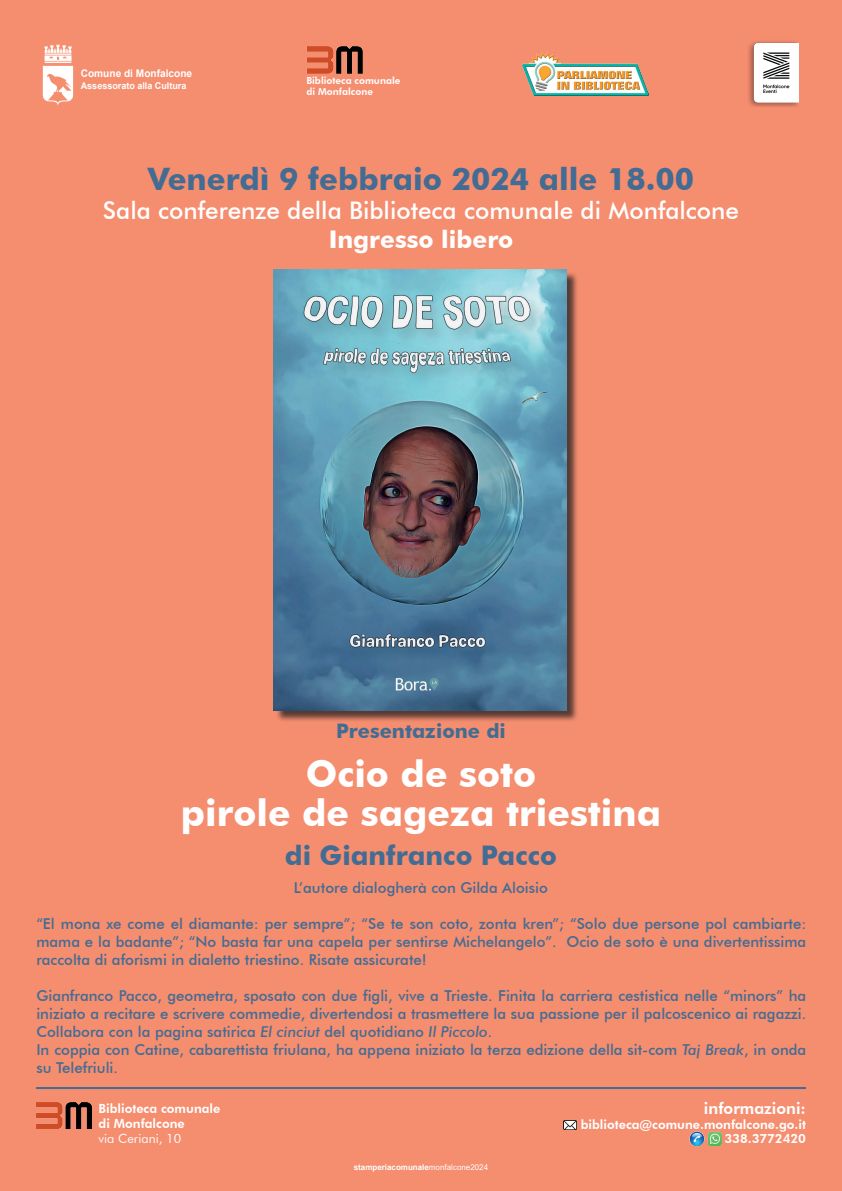
<style>
.page{position:relative;width:842px;height:1191px;background:#f58d6f}
.page>*{position:absolute;margin:0;border:0;box-sizing:border-box;transform-origin:0 0}
.t1{font:700 37px "Futura BT";color:#fff}
.t2{font:700 30.9px "Futura BT";color:#426c93}
.t3{font:700 27px "Futura BT";color:#426c93}
.t4{font:500 24.3px "Futura BT";color:#fff}
.t5{font:700 24.3px "Futura BT";color:#fff}
.t6{font:700 20px "Futura BT";color:#426c93}
.t7{font:800 16px "Futura BT";color:#fff}
.t8{font:500 15px/18px "Futura BT";color:#426c93;text-align:justify}
.t9{font:800 12.7px "Futura BT";color:#fff}
.t10{font:12.7px "Futura BT";color:#fff}
.t11{font:700 10.5px "Arial";color:#fff;scale:.96 1}
.t12{font:800 9.8px "Futura BT";color:#fff}
.t13{font:700 9.4px "Arial";color:#fff;scale:.96 1}
.t14{font:700 8px "Arial";color:#fff}
.s1{font-style:italic}
.s2{font-weight:400}
</style>
<div class="page">
<img style="left:523px;top:52px;width:126px;height:44px">
<img style="left:748px;top:41px;width:50px;height:66px">
<img style="left:42px;top:44px;width:32px;height:62px">
<img style="left:306px;top:46px;width:57px;height:28px">
<hr style="left:36px;top:1087px;width:770px;height:2px;background:#426c93">
<img style="left:36px;top:1102px;width:55px;height:26px">
<img style="left:690px;top:1131px;width:32px;height:15px">
<img style="left:563px;top:1120px;width:14px;height:10px">
<div style="left:275px;top:271px;width:304px;height:451px;background:#231f20;opacity:.75"></div>
<img style="left:274px;top:269px;width:292px;height:441px">
<p class="t11" style="left:81px;top:66px;width:118px">Comune di Monfalcone</p>
<p class="t13" style="left:81px;top:79px;width:111px">Assessorato alla Cultura</p>
<p class="t12" style="left:306px;top:74px;width:96px">Biblioteca comunale</p>
<p class="t12" style="left:306px;top:86px;width:68px">di Monfalcone</p>
<p class="t2" style="left:148px;top:160px;width:547px">Venerdì 9 febbraio 2024 alle 18.00</p>
<p class="t4" style="left:103px;top:196px;width:638px">Sala conferenze della Biblioteca comunale di Monfalcone</p>
<p class="t5" style="left:329px;top:225px;width:186px">Ingresso libero</p>
<p class="t6" style="left:336px;top:718px;width:171px">Presentazione di</p>
<p class="t1" style="left:306px;top:751px;width:232px">Ocio de soto</p>
<p class="t1" style="left:181px;top:790px;width:482px">pirole de sageza triestina</p>
<p class="t3" style="left:285px;top:838px;width:274px">di Gianfranco Pacco</p>
<p class="t8" style="left:294px;top:878px;width:256px">L’autore dialogherà con Gilda Aloisio</p>
<p class="t8" style="left:36px;top:914px;width:771px">“El mona xe come el diamante: per sempre”; “Se te son coto, zonta kren”; “Solo due persone pol cambiarte: mama e la badante”; “No basta far una capela per sentirse Michelangelo”. Ocio de soto è una divertentissima raccolta di aforismi in dialetto triestino. Risate assicurate!</p>
<p class="t8" style="left:36px;top:986px;width:771px">Gianfranco Pacco, geometra, sposato con due figli, vive a Trieste. Finita la carriera cestistica nelle “minors” ha iniziato a recitare e scrivere commedie, divertendosi a trasmettere la sua passione per il palcoscenico ai ragazzi.<br>Collabora con la pagina satirica <span class="s1">El cinciut</span> del quotidiano <span class="s1">Il Piccolo</span>.</p>
<p class="t8" style="left:36px;top:1040px;width:771px">In coppia con Catine, cabarettista friulana, ha appena iniziato la terza edizione della sit-com <span class="s1">Taj Break</span>, in onda su Telefriuli.</p>
<p class="t9" style="left:99px;top:1100px;width:123px">Biblioteca comunale</p>
<p class="t9" style="left:99px;top:1115px;width:88px">di Monfalcone</p>
<p class="t10" style="left:99px;top:1131px;width:84px">via Ceriani, 10</p>
<p class="t14" style="left:354px;top:1161px;width:136px">stamperiacomunale<span class="s2">monfalcone2024</span></p>
<p class="t7" style="left:704px;top:1099px;width:104px">informazioni:</p>
<p class="t9" style="left:581px;top:1116px;width:227px">biblioteca@comune.monfalcone.go.it</p>
<p class="t9" style="left:724px;top:1131px;width:83px">338.3772420</p>
</div>
